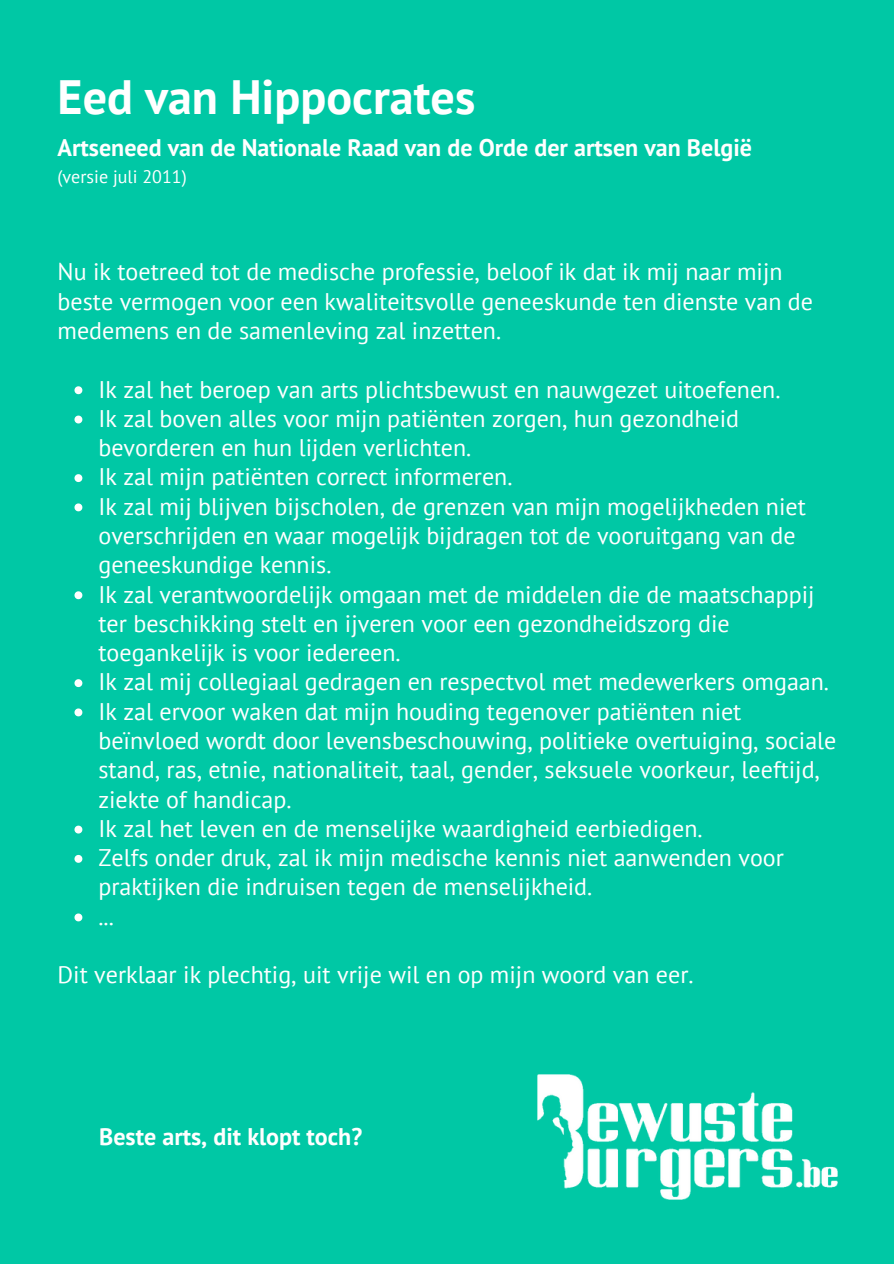
<style>
.page{position:relative;width:894px;height:1264px;background:#fff}
.page>*{position:absolute;margin:0;border:0;box-sizing:border-box;transform-origin:0 0}
.t1{font:700 48px "PT Sans";color:#fff}
.t2{font:24px/29.2px "PT Sans";color:#fff}
.t3{font:700 24px "PT Sans";color:#fff}
.t4{font:18px "PT Sans";color:#fff}
</style>
<div class="page">
<div style="left:0;top:0;width:893px;height:1263px;background:#00c8a5"></div>
<svg style="left:74px;top:386px;width:8px;height:8px"></svg>
<svg style="left:74px;top:415px;width:8px;height:8px"></svg>
<svg style="left:74px;top:474px;width:8px;height:8px"></svg>
<svg style="left:74px;top:503px;width:8px;height:8px"></svg>
<svg style="left:74px;top:591px;width:8px;height:8px"></svg>
<svg style="left:74px;top:679px;width:8px;height:8px"></svg>
<svg style="left:74px;top:708px;width:8px;height:8px"></svg>
<svg style="left:74px;top:825px;width:8px;height:8px"></svg>
<svg style="left:74px;top:855px;width:8px;height:7px"></svg>
<svg style="left:74px;top:913px;width:8px;height:8px"></svg>
<img style="left:537px;top:1074px;width:299px;height:125px">
<p class="t1" style="left:58px;top:65px;width:419px">Eed van Hippocrates</p>
<p class="t3" style="left:58px;top:132px;width:695px">Artseneed van de Nationale Raad van de Orde der artsen van België</p>
<p class="t4" style="left:58px;top:165px;width:131px">(versie juli 2011)</p>
<p class="t2" style="left:58px;top:257px;width:756px">Nu ik toetreed tot de medische professie, beloof ik dat ik mij naar mijn beste vermogen voor een kwaliteitsvolle geneeskunde ten dienste van de medemens en de samenleving zal inzetten.</p>
<p class="t2" style="left:98px;top:374px;width:683px">Ik zal het beroep van arts plichtsbewust en nauwgezet uitoefenen.</p>
<p class="t2" style="left:98px;top:403px;width:642px">Ik zal boven alles voor mijn patiënten zorgen, hun gezondheid bevorderen en hun lijden verlichten.</p>
<p class="t2" style="left:98px;top:462px;width:415px">Ik zal mijn patiënten correct informeren.</p>
<p class="t2" style="left:98px;top:491px;width:708px">Ik zal mij blijven bijscholen, de grenzen van mijn mogelijkheden niet overschrijden en waar mogelijk bijdragen tot de vooruitgang van de geneeskundige kennis.</p>
<p class="t2" style="left:98px;top:579px;width:717px">Ik zal verantwoordelijk omgaan met de middelen die de maatschappij ter beschikking stelt en ijveren voor een gezondheidszorg die toegankelijk is voor iedereen.</p>
<p class="t2" style="left:98px;top:667px;width:732px">Ik zal mij collegiaal gedragen en respectvol met medewerkers omgaan.</p>
<p class="t2" style="left:98px;top:696px;width:739px">Ik zal ervoor waken dat mijn houding tegenover patiënten niet beïnvloed wordt door levensbeschouwing, politieke overtuiging, sociale stand, ras, etnie, nationaliteit, taal, gender, seksuele voorkeur, leeftijd, ziekte of handicap.</p>
<p class="t2" style="left:98px;top:813px;width:605px">Ik zal het leven en de menselijke waardigheid eerbiedigen.</p>
<p class="t2" style="left:98px;top:842px;width:686px">Zelfs onder druk, zal ik mijn medische kennis niet aanwenden voor praktijken die indruisen tegen de menselijkheid.</p>
<p class="t2" style="left:98px;top:901px;width:17px">...</p>
<p class="t2" style="left:58px;top:959px;width:637px">Dit verklaar ik plechtig, uit vrije wil en op mijn woord van eer.</p>
<p class="t3" style="left:99px;top:1120px;width:264px">Beste arts, dit klopt toch?</p>
</div>
